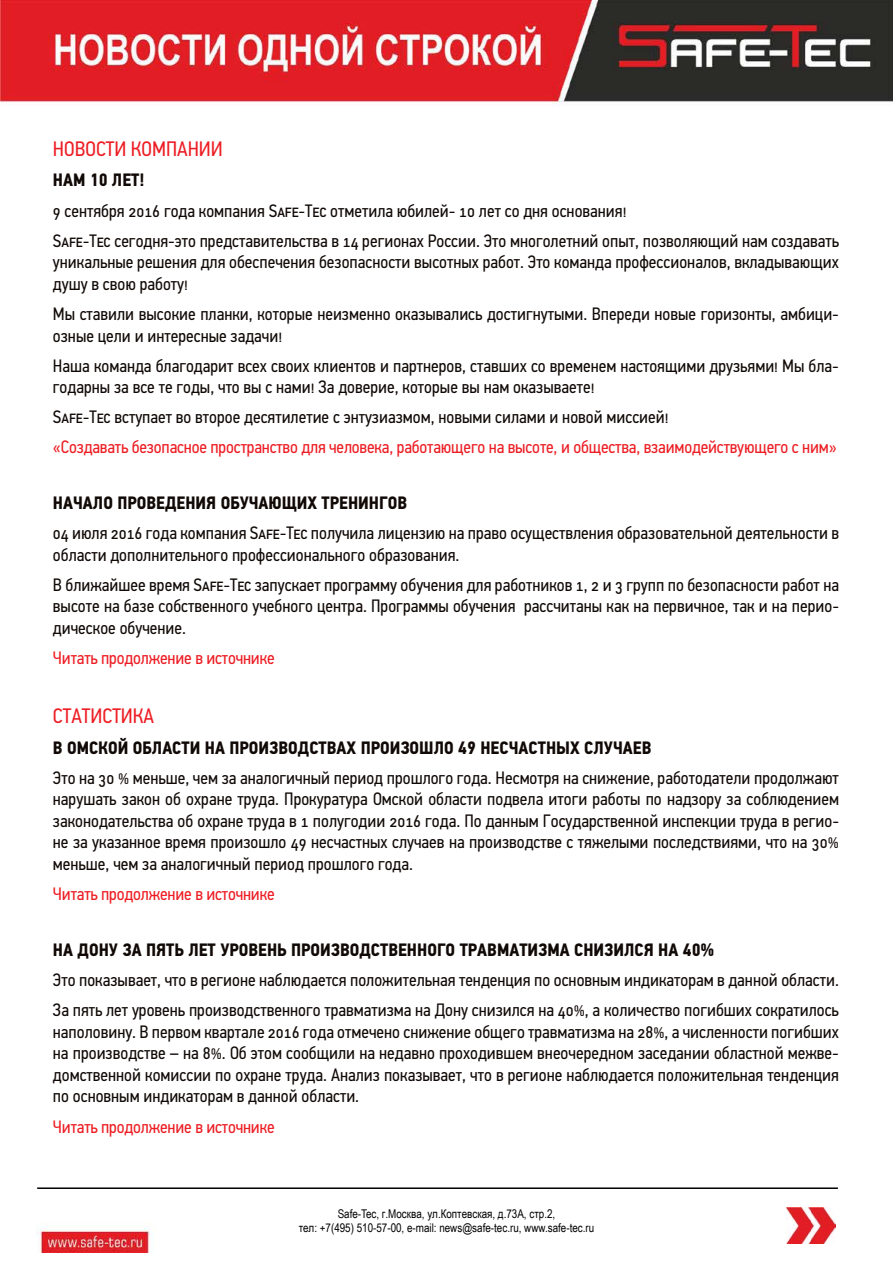
<style>
.page{position:relative;width:893px;height:1263px;background:#fff}
.page>*{position:absolute;margin:0;border:0;box-sizing:border-box;transform-origin:0 0}
.t1{font:21px "PF Din Text Cond Pro";color:#ed1d24}
.t2{font:18px/21.6px "PF Din Text Cond Pro";color:#100906}
.t3{font:18px "PF Din Text Cond Pro";letter-spacing:-.01em;color:#ed1d24}
.t4{font:700 18px "PF Din Text Cond Pro";color:#100906}
.t5{font:12px/14.4px "Arial Narrow";color:#000;text-align:center}
</style>
<div class="page">
<img style="left:0;top:0;width:893px;height:1252px">
<img style="left:787px;top:1207px;width:49px;height:36px">
<hr style="left:37px;top:1187px;width:801px;height:2px;background:#000">
<p class="t1" style="left:53px;top:137px;width:171px">НОВОСТИ КОМПАНИИ</p>
<p class="t4" style="left:53px;top:170px;width:93px">НАМ 10 ЛЕТ!</p>
<p class="t2" style="left:53px;top:195px;width:788px;line-height:30.2px">9 сентября 2016 года компания Safe-Tec отметила юбилей- 10 лет со дня основания!<br>Safe-Tec сегодня-это представительства в 14 регионах России. Это многолетний опыт, позволяющий нам создавать</p>
<p class="t2" style="left:53px;top:251px;width:787px">уникальные решения для обеспечения безопасности высотных работ. Это команда профессионалов, вкладывающих душу в свою работу!</p>
<p class="t2" style="left:53px;top:303px;width:787px">Мы ставили высокие планки, которые неизменно оказывались достигнутыми. Впереди новые горизонты, амбици&shy;озные цели и интересные задачи!</p>
<p class="t2" style="left:53px;top:355px;width:787px">Наша команда благодарит всех своих клиентов и партнеров, ставших со временем настоящими друзьями! Мы бла&shy;годарны за все те годы, что вы с нами! За доверие, которые вы нам оказываете!</p>
<p class="t2" style="left:53px;top:406px;width:617px">Safe-Tec вступает во второе десятилетие с энтузиазмом, новыми силами и новой миссией!</p>
<p class="t3" style="left:53px;top:437px;width:785px">«Создавать безопасное пространство для человека, работающего на высоте, и общества, взаимодействующего с ним»</p>
<p class="t4" style="left:53px;top:492px;width:356px">НАЧАЛО ПРОВЕДЕНИЯ ОБУЧАЮЩИХ ТРЕНИНГОВ</p>
<p class="t2" style="left:53px;top:522px;width:788px">04 июля 2016 года компания Safe-Tec получила лицензию на право осуществления образовательной деятельности в области дополнительного профессионального образования.</p>
<p class="t2" style="left:53px;top:574px;width:788px;text-align:justify">В ближайшее время Safe-Tec запускает программу обучения для работников 1, 2 и 3 групп по безопасности работ на высоте на базе собственного учебного центра. Программы обучения рассчитаны как на первичное, так и на перио&shy;дическое обучение.</p>
<p class="t3" style="left:53px;top:648px;width:223px">Читать продолжение в источнике</p>
<p class="t1" style="left:53px;top:704px;width:103px">СТАТИСТИКА</p>
<p class="t4" style="left:53px;top:737px;width:600px">В ОМСКОЙ ОБЛАСТИ НА ПРОИЗВОДСТВАХ ПРОИЗОШЛО 49 НЕСЧАСТНЫХ СЛУЧАЕВ</p>
<p class="t2" style="left:53px;top:767px;width:787px;text-align:justify">Это на 30 % меньше, чем за аналогичный период прошлого года. Несмотря на снижение, работодатели продолжают нарушать закон об охране труда. Прокуратура Омской области подвела итоги работы по надзору за соблюдением законодательства об охране труда в 1 полугодии 2016 года. По данным Государственной инспекции труда в регио&shy;не за указанное время произошло 49 несчастных случаев на производстве с тяжелыми последствиями, что на 30% меньше, чем за аналогичный период прошлого года.</p>
<p class="t3" style="left:53px;top:884px;width:223px">Читать продолжение в источнике</p>
<p class="t4" style="left:53px;top:939px;width:663px">НА ДОНУ ЗА ПЯТЬ ЛЕТ УРОВЕНЬ ПРОИЗВОДСТВЕННОГО ТРАВМАТИЗМА СНИЗИЛСЯ НА 40%</p>
<p class="t2" style="left:53px;top:964px;width:788px;line-height:30.2px">Это показывает, что в регионе наблюдается положительная тенденция по основным индикаторам в данной области.<br>За пять лет уровень производственного травматизма на Дону снизился на 40%, а количество погибших сократилось</p>
<p class="t2" style="left:53px;top:1020px;width:787px;text-align:justify">наполовину. В первом квартале 2016 года отмечено снижение общего травматизма на 28%, а численности погибших на производстве – на 8%. Об этом сообщили на недавно проходившем внеочередном заседании областной межве&shy;домственной комиссии по охране труда. Анализ показывает, что в регионе наблюдается положительная тенденция по основным индикаторам в данной области.</p>
<p class="t3" style="left:53px;top:1116px;width:223px">Читать продолжение в источнике</p>
<p class="t5" style="left:299px;top:1206px;width:297px">Safe-Tec, г.Москва, ул.Коптевская, д.73А, стр.2,<br>тел: +7(495) 510-57-00, e-mail: news@safe-tec.ru, www.safe-tec.ru</p>
</div>
